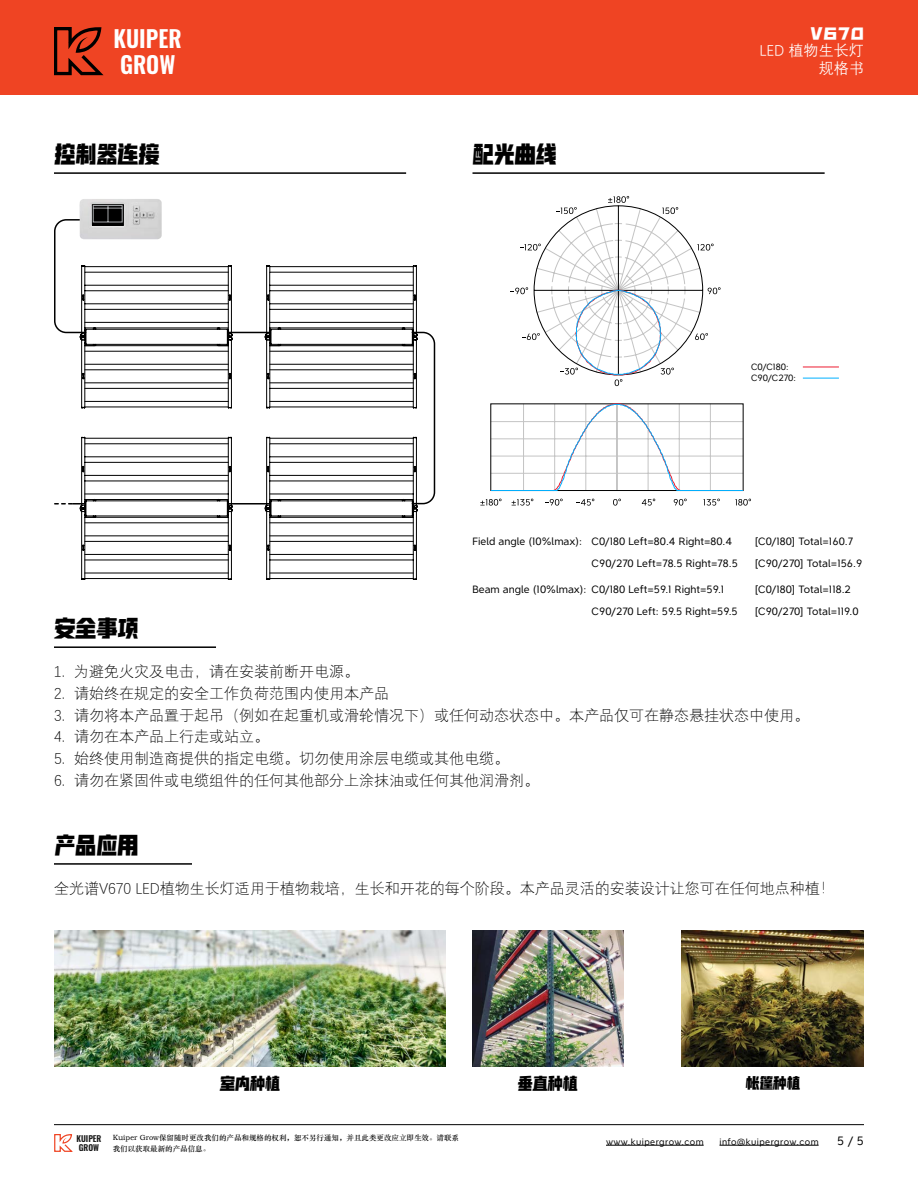
<style>
.page{position:relative;width:918px;height:1188px;background:#fff}
.page>*{position:absolute;margin:0;border:0;box-sizing:border-box;transform-origin:0 0}
.t1{font:600 23.25px/26.5px "Oswald";color:#fff}
.t2{font:21px "Shanghai Face Rock GB Heavy";color:#000}
.t3{font:300 15px "Deng Xian";color:#000}
.t4{font:15px/18px "Deng Xian";letter-spacing:.01em;color:#fff;text-align:right}
.t5{font:15px "Shanghai Face Rock GB Heavy";color:#000}
.t6{font:15px "Shanghai Face Rock GB Heavy";color:#fff}
.t7{font:13.5px "Shanghai Face Rock GB Heavy";color:#000}
.t8{font:12px "Never Mind";color:#000}
.t9{font:10.5px "Never Mind";color:#000}
.t10{font:9px "Never Mind";letter-spacing:.05em;color:#000}
.t11{font:9px/10.8px "Never Mind";color:#000}
.t12{font:600 8.4px/9.6px "Oswald";color:#181818}
.t13{font:7.5px/10.5px "ST Zhongsong";color:#000}
</style>
<div class="page">
<div style="left:0;top:0;width:918px;height:95px;background:#ef4423"></div>
<hr style="left:606px;top:1145px;width:98px;height:1px;background:#000">
<hr style="left:719px;top:1145px;width:100px;height:1px;background:#000">
<svg style="left:54px;top:27px;width:50px;height:48px"></svg>
<svg style="left:54px;top:1134px;width:19px;height:18px"></svg>
<hr style="left:54px;top:1124px;width:810px;height:1px;background:#000">
<svg style="left:54px;top:218px;width:382px;height:287px"></svg>
<svg style="left:233px;top:437px;width:32px;height:73px"></svg>
<svg style="left:265px;top:437px;width:153px;height:143px"></svg>
<hr style="left:228px;top:503px;width:42px;height:2px;background:#000">
<svg style="left:55px;top:437px;width:178px;height:143px"></svg>
<img style="left:80px;top:199px;width:82px;height:40px">
<div style="left:93px;top:205px;width:30px;height:20px;background:#000"></div>
<div style="left:92px;top:204px;width:32px;height:22px;border:1px solid #000"></div>
<svg style="left:92px;top:205px;width:31px;height:18px"></svg>
<hr style="left:54px;top:172px;width:352px;height:2px;background:#000">
<hr style="left:54px;top:646px;width:162px;height:2px;background:#000">
<hr style="left:54px;top:863px;width:138px;height:2px;background:#000">
<hr style="left:472px;top:172px;width:353px;height:2px;background:#000">
<svg style="left:511px;top:196px;width:210px;height:190px"></svg>
<svg style="left:613px;top:499px;width:8px;height:7px"></svg>
<svg style="left:674px;top:499px;width:13px;height:7px"></svg>
<svg style="left:545px;top:499px;width:18px;height:7px"></svg>
<svg style="left:704px;top:499px;width:16px;height:7px"></svg>
<svg style="left:577px;top:499px;width:17px;height:7px"></svg>
<svg style="left:642px;top:499px;width:13px;height:7px"></svg>
<svg style="left:735px;top:499px;width:16px;height:7px"></svg>
<svg style="left:480px;top:499px;width:22px;height:7px"></svg>
<svg style="left:512px;top:499px;width:21px;height:7px"></svg>
<svg style="left:490px;top:403px;width:254px;height:89px"></svg>
<hr style="left:803px;top:367px;width:36px;height:1px;background:#ed1c30">
<hr style="left:803px;top:378px;width:36px;height:1px;background:#00b0ff">
<img style="left:54px;top:930px;width:392px;height:137px">
<img style="left:472px;top:930px;width:151px;height:137px">
<img style="left:682px;top:930px;width:182px;height:137px">
<h1 class="t1" style="left:114px;top:26px;width:70px">KUIPER<br>GROW</h1>
<h2 class="t2" style="left:54px;top:141px;width:106px">控制器连接</h2>
<h2 class="t2" style="left:54px;top:615px;width:85px">安全事项</h2>
<h2 class="t2" style="left:473px;top:141px;width:85px">配光曲线</h2>
<p class="t6" style="left:811px;top:24px;width:55px">V670</p>
<p class="t4" style="left:759px;top:41px;width:106px">LED 植物生长灯规格书</p>
<p class="t11" style="left:751px;top:361px;width:46px">C0/C180:<br>C90/C270:</p>
<p class="t9" style="left:472px;top:533px;width:261px">Field angle (10%lmax): C0/180 Left=80.4 Right=80.4</p>
<p class="t9" style="left:755px;top:533px;width:100px">[C0/180] Total=160.7</p>
<p class="t9" style="left:592px;top:555px;width:148px">C90/270 Left=78.5 Right=78.5</p>
<p class="t9" style="left:755px;top:555px;width:109px">[C90/270] Total=156.9</p>
<p class="t9" style="left:472px;top:581px;width:253px">Beam angle (10%lmax): C0/180 Left=59.1 Right=59.1</p>
<p class="t9" style="left:755px;top:581px;width:98px">[C0/180] Total=118.2</p>
<p class="t9" style="left:592px;top:603px;width:148px">C90/270 Left: 59.5 Right=59.5</p>
<p class="t9" style="left:755px;top:603px;width:105px">[C90/270] Total=119.0</p>
<p class="t3" style="left:54px;top:662px;width:307px">1. 为避免火灾及电击，请在安装前断开电源。</p>
<p class="t3" style="left:54px;top:684px;width:337px">2. 请始终在规定的安全工作负荷范围内使用本产品</p>
<p class="t3" style="left:54px;top:705px;width:757px">3. 请勿将本产品置于起吊（例如在起重机或滑轮情况下）或任何动态状态中。本产品仅可在静态悬挂状态中使用。</p>
<p class="t3" style="left:54px;top:727px;width:217px">4. 请勿在本产品上行走或站立。</p>
<p class="t3" style="left:54px;top:749px;width:457px">5. 始终使用制造商提供的指定电缆。切勿使用涂层电缆或其他电缆。</p>
<p class="t3" style="left:54px;top:771px;width:487px">6. 请勿在紧固件或电缆组件的任何其他部分上涂抹油或任何其他润滑剂。</p>
<h2 class="t2" style="left:54px;top:832px;width:85px">产品应用</h2>
<p class="t3" style="left:54px;top:879px;width:782px">全光谱V670 LED植物生长灯适用于植物栽培，生长和开花的每个阶段。本产品灵活的安装设计让您可在任何地点种植！</p>
<p class="t5" style="left:220px;top:1074px;width:61px">室内种植</p>
<p class="t5" style="left:518px;top:1074px;width:61px">垂直种植</p>
<p class="t7" style="left:746px;top:1074px;width:55px">帐篷种植</p>
<p class="t12" style="left:76px;top:1134px;width:27px">KUIPER<br>GROW</p>
<p class="t13" style="left:113px;top:1133px;width:348px">Kuiper Grow保留随时更改我们的产品和规格的权利，恕不另行通知，并且此类更改应立即生效。请联系我们以获取最新的产品信息。</p>
<p class="t10" style="left:606px;top:1135px;width:99px">www.kuipergrow.com</p>
<p class="t10" style="left:719px;top:1135px;width:101px">info@kuipergrow.com</p>
<p class="t8" style="left:837px;top:1132px;width:28px">5 / 5</p>
</div>
